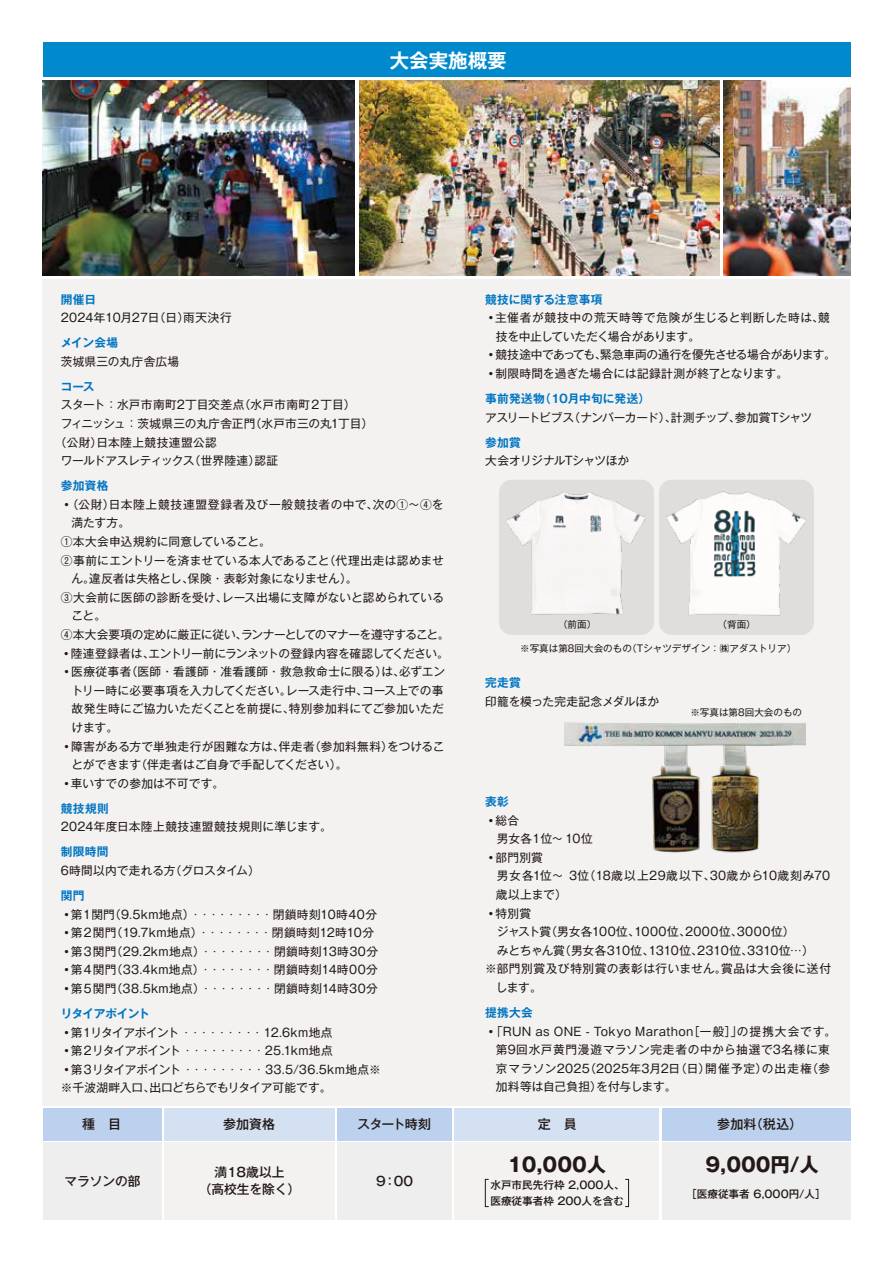
<style>
.page{position:relative;width:893px;height:1263px;background:#fff}
.page>*{position:absolute;margin:0;border:0;box-sizing:border-box;transform-origin:0 0}
.t1{font:700 19.5px "Gothic MB101 Pr 6 N";letter-spacing:-.005em;color:#221815}
.t2{font:700 19.5px "Gothic MB101 Pr 6 N De";letter-spacing:-.005em;color:#fff}
.t3{font:500 13.05px "Gothic MB101 Pr 6 N";letter-spacing:-.005em;color:#221815}
.t4{font:500 12.75px/17px "Gothic MB101 Pr 6 N";letter-spacing:-.005em;color:#221815;text-align:center}
.t5{font:11.7px/18.6px "Gothic MB101 Pr 6 N";letter-spacing:.015em;color:#221815}
.t6{font:11.7px/18.6px "Gothic MB101 Pr 6 N";letter-spacing:-.01em;color:#221815}
.t7{font:11.7px "Gothic MB101 Pr 6 N";letter-spacing:-.025em;color:#221815}
.t8{font:11.7px/18.6px "Gothic MB101 Pr 6 N";letter-spacing:.035em;color:#221815}
.t9{font:700 11.7px "Gothic MB101 Pr 6 N De";letter-spacing:.02em;color:#0075c2}
.t10{font:11.7px "Gothic MB101 Pr 6 N";letter-spacing:-.05em;color:#221815}
.t11{font:11.7px "Gothic MB101 Pr 6 N";letter-spacing:-.03em;color:#221815}
.t12{font:11.7px "Gothic MB101 Pr 6 N";letter-spacing:-.04em;color:#221815}
.t13{font:11.7px "Gothic MB101 Pr 6 N";letter-spacing:.06em;color:#221815}
.t14{font:11.7px "Gothic MB101 Pr 6 N";letter-spacing:.04em;color:#221815}
.t15{font:11.7px "Gothic MB101 Pr 6 N";letter-spacing:-.045em;color:#221815}
.t16{font:11.7px "Gothic MB101 Pr 6 N";letter-spacing:.045em;color:#221815}
.t17{font:700 11.7px "Gothic MB101 Pr 6 N De";letter-spacing:-.055em;color:#0075c2}
.t18{font:500 10.65px/15.9px "Gothic MB101 Pr 6 N";letter-spacing:-.005em;color:#221815}
.t19{font:9.6px "Gothic MB101 Pr 6 N";color:#221815}
.s1{font-weight:300}
</style>
<div class="page">
<div style="left:43px;top:1142px;width:118px;height:78px;background:#eee"></div>
<div style="left:164px;top:1142px;width:170px;height:78px;background:#f3f2f1"></div>
<div style="left:337px;top:1142px;width:115px;height:78px;background:#eee"></div>
<div style="left:454px;top:1142px;width:205px;height:78px;background:#f3f2f1"></div>
<div style="left:662px;top:1142px;width:188px;height:78px;background:#eee"></div>
<div style="left:43px;top:1108px;width:118px;height:32px;background:#bbd1ed"></div>
<div style="left:454px;top:1108px;width:205px;height:32px;background:#d3e1f3"></div>
<div style="left:337px;top:1108px;width:115px;height:32px;background:#bbd1ed"></div>
<div style="left:164px;top:1108px;width:170px;height:32px;background:#d3e1f3"></div>
<div style="left:662px;top:1108px;width:188px;height:32px;background:#bbd1ed"></div>
<div style="left:43px;top:279px;width:807px;height:827px;background:#f3f2f1"></div>
<div style="left:43px;top:43px;width:807px;height:34px;background:#008acd"></div>
<div style="left:485px;top:1179px;width:4px;height:28px;border:1px solid #221815"></div>
<div style="left:625px;top:1179px;width:4px;height:28px;border:1px solid #221815"></div>
<img style="left:652px;top:750px;width:48px;height:103px">
<img style="left:711px;top:750px;width:49px;height:103px">
<img style="left:564px;top:722px;width:241px;height:28px">
<img style="left:359px;top:81px;width:360px;height:195px">
<img style="left:43px;top:81px;width:311px;height:195px">
<img style="left:723px;top:81px;width:127px;height:195px">
<div style="left:499px;top:480px;width:155px;height:155px;background:#e0dedd;border-radius:13px"></div>
<div style="left:659px;top:480px;width:155px;height:155px;background:#e0dedd;border-radius:13px"></div>
<img style="left:666px;top:491px;width:140px;height:125px">
<img style="left:506px;top:491px;width:140px;height:124px">
<h1 class="t2" style="left:390px;top:44px;width:118px">大会実施概要</h1>
<p class="t9" style="left:61px;top:289px;width:37px">開催日</p>
<p class="t5" style="left:61px;top:308px;width:172px">2024年10月27日（日）雨天決行</p>
<p class="t9" style="left:61px;top:333px;width:59px">メイン会場</p>
<p class="t5" style="left:61px;top:351px;width:120px">茨城県三の丸庁舎広場</p>
<p class="t9" style="left:61px;top:377px;width:35px">コース</p>
<p class="t5" style="left:61px;top:395px;width:296px">スタート：水戸市南町2丁目交差点（水戸市南町２丁目）</p>
<p class="t6" style="left:61px;top:413px;width:314px">フィニッシュ：茨城県三の丸庁舎正門（水戸市三の丸1丁目）</p>
<p class="t8" style="left:55px;top:432px;width:163px">（公財）日本陸上競技連盟公認</p>
<p class="t11" style="left:61px;top:451px;width:219px">ワールドアスレティックス（世界陸連）認証</p>
<p class="t9" style="left:61px;top:476px;width:49px">参加資格</p>
<p class="t13" style="left:61px;top:495px;width:384px">•（公財）日本陸上競技連盟登録者及び一般競技者の中で、次の①～④を</p>
<p class="t5" style="left:71px;top:513px;width:60px">満たす方。</p>
<p class="t5" style="left:61px;top:531px;width:212px">①本大会申込規約に同意していること。</p>
<p class="t5" style="left:61px;top:550px;width:384px">②事前にエントリーを済ませている本人であること（代理出走は認めませ</p>
<p class="t5" style="left:71px;top:569px;width:288px">ん。違反者は失格とし、保険・表彰対象になりません）。</p>
<p class="t5" style="left:61px;top:587px;width:385px">③大会前に医師の診断を受け、レース出場に支障がないと認められている</p>
<p class="t5" style="left:71px;top:606px;width:36px">こと。</p>
<p class="t7" style="left:61px;top:625px;width:390px">④本大会要項の定めに厳正に従い、ランナーとしてのマナーを遵守すること。</p>
<p class="t11" style="left:61px;top:643px;width:390px">•陸連登録者は、エントリー前にランネットの登録内容を確認してください。</p>
<p class="t5" style="left:71px;top:662px;width:375px;text-indent:-11px">•医療従事者（医師・看護師・准看護師・救急救命士に限る）は、必ずエントリー時に必要事項を入力してください。レース走行中、コース上での事故発生時にご協力いただくことを前提に、特別参加料にてご参加いただけます。</p>
<p class="t5" style="left:71px;top:736px;width:374px;text-indent:-11px">•障害がある方で単独走行が困難な方は、伴走者（参加料無料）をつけることができます（伴走者はご自身で手配してください）。</p>
<p class="t5" style="left:61px;top:773px;width:165px">•車いすでの参加は不可です。</p>
<p class="t9" style="left:61px;top:799px;width:50px">競技規則</p>
<p class="t5" style="left:61px;top:817px;width:272px">2024年度日本陸上競技連盟競技規則に準じます。</p>
<p class="t9" style="left:61px;top:842px;width:49px">制限時間</p>
<p class="t5" style="left:61px;top:860px;width:200px">6時間以内で走れる方（グロスタイム）</p>
<p class="t9" style="left:61px;top:886px;width:25px">関門</p>
<p class="t5" style="left:61px;top:904px;width:318px">•第１関門（9.5km地点）<span class="s1">・・・・・・・・・</span>閉鎖時刻10時40分</p>
<p class="t5" style="left:61px;top:923px;width:315px">•第２関門（19.7km地点）<span class="s1">・・・・・・・・</span>閉鎖時刻12時10分</p>
<p class="t5" style="left:61px;top:941px;width:319px">•第３関門（29.2km地点）<span class="s1">・・・・・・・・</span>閉鎖時刻13時30分</p>
<p class="t5" style="left:61px;top:960px;width:319px">•第４関門（33.4km地点）<span class="s1">・・・・・・・・</span>閉鎖時刻14時00分</p>
<p class="t5" style="left:61px;top:978px;width:319px">•第５関門（38.5km地点）<span class="s1">・・・・・・・・</span>閉鎖時刻14時30分</p>
<p class="t17" style="left:61px;top:1004px;width:91px">リタイアポイント</p>
<p class="t10" style="left:61px;top:1022px;width:273px">•第１リタイアポイント <span class="s1">・・・・・・・・・</span>12.6km地点</p>
<p class="t10" style="left:61px;top:1041px;width:273px">•第２リタイアポイント <span class="s1">・・・・・・・・・</span>25.1km地点</p>
<p class="t6" style="left:61px;top:1059px;width:321px">•第３リタイアポイント <span class="s1">・・・・・・・・・</span>33.5/36.5km地点※ ※千波湖畔入口、出口どちらでもリタイア可能です。</p>
<p class="t9" style="left:485px;top:289px;width:119px">競技に関する注意事項</p>
<p class="t8" style="left:496px;top:308px;width:336px;text-indent:-11px">•主催者が競技中の荒天時等で危険が生じると判断した時は、競技を中止していただく場合があります。</p>
<p class="t12" style="left:485px;top:345px;width:352px">•競技途中であっても、緊急車両の通行を優先させる場合があります。</p>
<p class="t5" style="left:485px;top:363px;width:304px">•制限時間を過ぎた場合には記録計測が終了となります。</p>
<p class="t9" style="left:485px;top:389px;width:167px">事前発送物（10月中旬に発送）</p>
<p class="t15" style="left:485px;top:407px;width:329px">アスリートビブス（ナンバーカード）、計測チップ、参加賞Tシャツ</p>
<p class="t9" style="left:485px;top:432px;width:37px">参加賞</p>
<p class="t12" style="left:485px;top:451px;width:146px">大会オリジナルTシャツほか</p>
<p class="t19" style="left:558px;top:616px;width:40px">（前面）</p>
<p class="t19" style="left:718px;top:616px;width:40px">（背面）</p>
<p class="t19" style="left:520px;top:640px;width:278px">※写真は第8回大会のもの（Tシャツデザイン：㈱アダストリア）</p>
<p class="t9" style="left:485px;top:673px;width:37px">完走賞</p>
<p class="t5" style="left:485px;top:691px;width:175px">印籠を模った完走記念メダルほか</p>
<p class="t19" style="left:690px;top:705px;width:113px">※写真は第8回大会のもの</p>
<p class="t6" style="left:485px;top:810px;width:109px">•総合　<br>　男女各１位～ 10位</p>
<p class="t5" style="left:485px;top:847px;width:71px">•部門別賞　</p>
<p class="t5" style="left:485px;top:866px;width:346px">　男女各1位～ 3位（18歳以上29歳以下、30歳から10歳刻み70</p>
<p class="t5" style="left:496px;top:884px;width:72px">歳以上まで）</p>
<p class="t5" style="left:485px;top:903px;width:59px">•特別賞　</p>
<p class="t14" style="left:485px;top:922px;width:311px">　ジャスト賞（男女各100位、1000位、2000位、3000位）</p>
<p class="t7" style="left:485px;top:941px;width:330px">　みとちゃん賞（男女各310位、1310位、2310位、3310位…）</p>
<p class="t16" style="left:485px;top:959px;width:347px">※部門別賞及び特別賞の表彰は行いません。賞品は大会後に送付</p>
<p class="t5" style="left:496px;top:977px;width:47px">します。</p>
<p class="t9" style="left:485px;top:1003px;width:49px">提携大会</p>
<p class="t5" style="left:496px;top:1021px;width:342px;text-indent:-11px">•「RUN as ONE - Tokyo Marathon［一般］」の提携大会です。第9回水戸黄門漫遊マラソン完走者の中から抽選で3名様に東京マラソン2025（2025年3月2日（日）開催予定）の出走権（参加料等は自己負担）を付与します。</p>
<p class="t3" style="left:82px;top:1114px;width:40px">種　目</p>
<p class="t3" style="left:223px;top:1114px;width:53px">参加資格</p>
<p class="t3" style="left:357px;top:1114px;width:75px">スタート時刻</p>
<p class="t3" style="left:538px;top:1114px;width:40px">定　員</p>
<p class="t3" style="left:717px;top:1114px;width:87px">参加料（税込）</p>
<p class="t4" style="left:199px;top:1163px;width:103px">満18歳以上<br>（高校生を除く）</p>
<p class="t4" style="left:64px;top:1171px;width:78px">マラソンの部</p>
<p class="t4" style="left:376px;top:1171px;width:39px">9：00</p>
<h1 class="t1" style="left:507px;top:1149px;width:100px">10,000人</h1>
<h1 class="t1" style="left:706px;top:1149px;width:115px">9,000円/人</h1>
<p class="t18" style="left:686px;top:1185px;width:141px">［医療従事者 6,000円/人］</p>
<p class="t18" style="left:490px;top:1176px;width:136px">水戸市民先行枠 2,000人、医療従事者枠 200人を含む</p>
</div>
